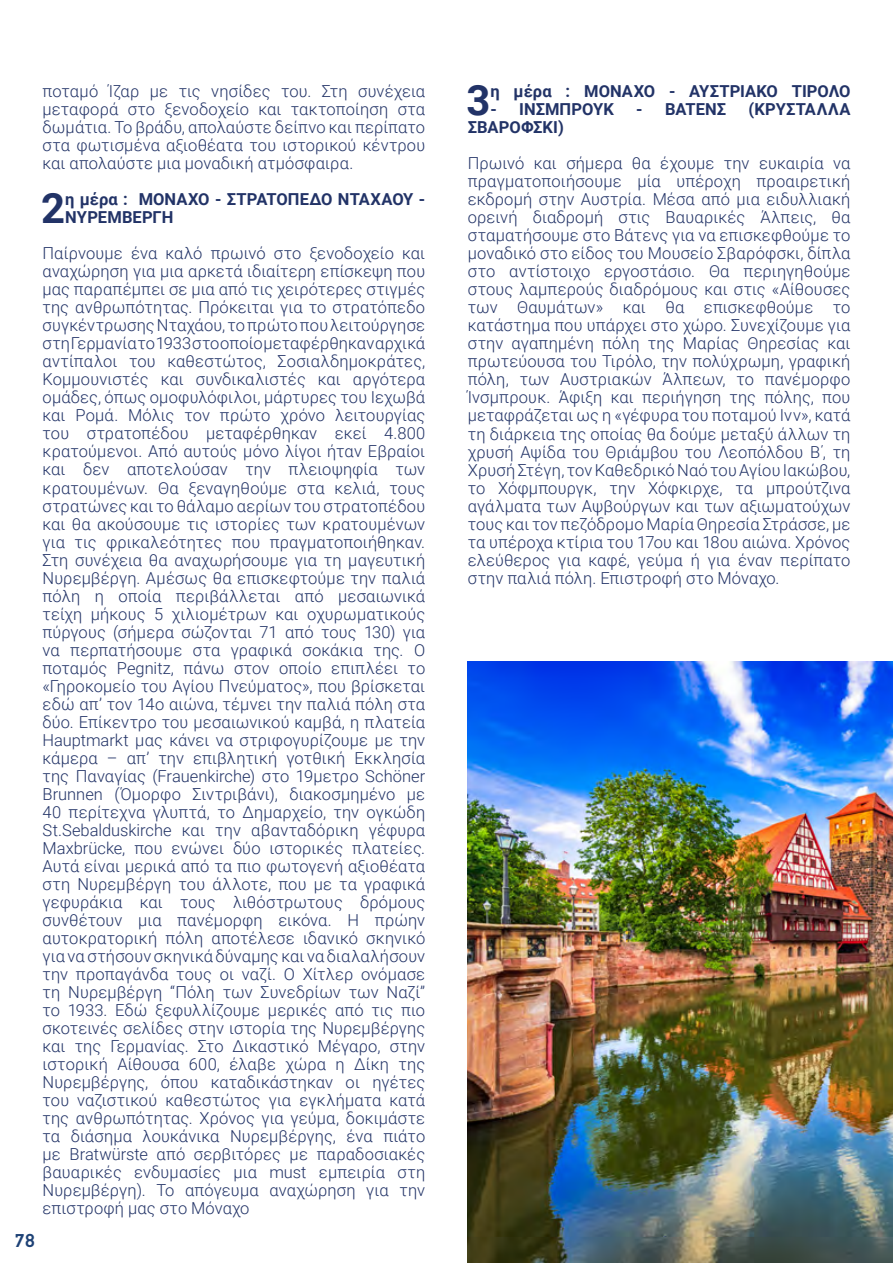
<style>
.page{position:relative;width:893px;height:1263px;background:#fff}
.page>*{position:absolute;margin:0;border:0;box-sizing:border-box;transform-origin:0 0}
.t1{font:700 41.85px "Roboto";color:#223367}
.t2{font:700 21px "PF Handbook Pro";color:#1e4276}
.t3{font:300 16.5px/18px "Roboto";letter-spacing:.01em;color:#223367;text-align:justify}
.t4{font:700 16.5px/18px "Roboto";letter-spacing:.005em;color:#223367}
.t5{font:700 16.5px "Roboto";letter-spacing:.025em;color:#223367}
</style>
<div class="page">
<img style="left:468px;top:661px;width:425px;height:602px">
<p class="t2" style="left:14px;top:1228px;width:22px">78</p>
<p class="t3" style="left:43px;top:82px;width:384px">ποταμό Ίζαρ με τις νησίδες του. Στη συνέχεια μεταφορά στο ξενοδοχείο και τακτοποίηση στα δωμάτια. Το βράδυ, απολαύστε δείπνο και περίπατο στα φωτισμένα αξιοθέατα του ιστορικού κέντρου και απολαύστε μια μοναδική ατμόσφαιρα.</p>
<h1 class="t1" style="left:41px;top:179px;width:26px">2</h1>
<p class="t4" style="left:65px;top:190px;width:362px">η μέρα : ΜΟΝΑΧΟ - ΣΤΡΑΤΟΠΕΔΟ ΝΤΑΧΑΟΥ -<br>ΝΥΡΕΜΒΕΡΓΗ</p>
<p class="t3" style="left:43px;top:244px;width:384px">Παίρνουμε ένα καλό πρωινό στο ξενοδοχείο και αναχώρηση για μια αρκετά ιδιαίτερη επίσκεψη που μας παραπέμπει σε μια από τις χειρότερες στιγμές της ανθρωπότητας. Πρόκειται για το στρατόπεδο συγκέντρωσης Νταχάου, το πρώτο που λειτούργησε στη Γερμανία το 1933 στο οποίο μεταφέρθηκαν αρχικά αντίπαλοι του καθεστώτος, Σοσιαλδημοκράτες, Κομμουνιστές και συνδικαλιστές και αργότερα ομάδες, όπως ομοφυλόφιλοι, μάρτυρες του Ιεχωβά και Ρομά. Μόλις τον πρώτο χρόνο λειτουργίας του στρατοπέδου μεταφέρθηκαν εκεί 4.800 κρατούμενοι. Από αυτούς μόνο λίγοι ήταν Εβραίοι και δεν αποτελούσαν την πλειοψηφία των κρατουμένων. Θα ξεναγηθούμε στα κελιά, τους στρατώνες και το θάλαμο αερίων του στρατοπέδου και θα ακούσουμε τις ιστορίες των κρατουμένων για τις φρικαλεότητες που πραγματοποιήθηκαν.<br>Στη συνέχεια θα αναχωρήσουμε για τη μαγευτική Νυρεμβέργη. Αμέσως θα επισκεφτούμε την παλιά πόλη η οποία περιβάλλεται από μεσαιωνικά τείχη μήκους 5 χιλιομέτρων και οχυρωματικούς πύργους (σήμερα σώζονται 71 από τους 130) για να περπατήσουμε στα γραφικά σοκάκια της. Ο ποταμός Pegnitz, πάνω στον οποίο επιπλέει το «Γηροκομείο του Αγίου Πνεύματος», που βρίσκεται εδώ απ’ τον 14ο αιώνα, τέμνει την παλιά πόλη στα δύο. Επίκεντρο του μεσαιωνικού καμβά, η πλατεία Hauptmarkt μας κάνει να στριφογυρίζουμε με την κάμερα – απ’ την επιβλητική γοτθική Εκκλησία της Παναγίας (Frauenkirche) στο 19μετρο Schöner Brunnen (Όμορφο Σιντριβάνι), διακοσμημένο με 40 περίτεχνα γλυπτά, το Δημαρχείο, την ογκώδη St.Sebalduskirche και την αβανταδόρικη γέφυρα Maxbrücke, που ενώνει δύο ιστορικές πλατείες.<br>Αυτά είναι μερικά από τα πιο φωτογενή αξιοθέατα στη Νυρεμβέργη του άλλοτε, που με τα γραφικά γεφυράκια και τους λιθόστρωτους δρόμους συνθέτουν μια πανέμορφη εικόνα. Η πρώην αυτοκρατορική πόλη αποτέλεσε ιδανικό σκηνικό για να στήσουν σκηνικά δύναμης και να διαλαλήσουν την προπαγάνδα τους οι ναζί. Ο Χίτλερ ονόμασε τη Νυρεμβέργη “Πόλη των Συνεδρίων των Ναζί” το 1933. Εδώ ξεφυλλίζουμε μερικές από τις πιο σκοτεινές σελίδες στην ιστορία της Νυρεμβέργης και της Γερμανίας. Στο Δικαστικό Μέγαρο, στην ιστορική Αίθουσα 600, έλαβε χώρα η Δίκη της Νυρεμβέργης, όπου καταδικάστηκαν οι ηγέτες του ναζιστικού καθεστώτος για εγκλήματα κατά της ανθρωπότητας. Χρόνος για γεύμα, δοκιμάστε τα διάσημα λουκάνικα Νυρεμβέργης, ένα πιάτο με Bratwürste από σερβιτόρες με παραδοσιακές βαυαρικές ενδυμασίες μια must εμπειρία στη Νυρεμβέργη). Το απόγευμα αναχώρηση για την επιστροφή μας στο Μόναχο</p>
<h1 class="t1" style="left:466px;top:71px;width:26px">3</h1>
<p class="t4" style="left:490px;top:82px;width:361px">η μέρα : ΜΟΝΑΧΟ - ΑΥΣΤΡΙΑΚΟ ΤΙΡΟΛΟ</p>
<p class="t4" style="left:490px;top:100px;width:125px">- ΙΝΣΜΠΡΟΥΚ</p>
<p class="t4" style="left:636px;top:100px;width:91px">- ΒΑΤΕΝΣ</p>
<p class="t5" style="left:748px;top:98px;width:103px">(ΚΡΥΣΤΑΛΛΑ</p>
<p class="t4" style="left:468px;top:118px;width:98px">ΣΒΑΡΟΦΣΚΙ)</p>
<p class="t3" style="left:468px;top:154px;width:384px">Πρωινό και σήμερα θα έχουμε την ευκαιρία να πραγματοποιήσουμε μία υπέροχη προαιρετική εκδρομή στην Αυστρία. Μέσα από μια ειδυλλιακή ορεινή διαδρομή στις Βαυαρικές Άλπεις, θα σταματήσουμε στο Βάτενς για να επισκεφθούμε το μοναδικό στο είδος του Μουσείο Σβαρόφσκι, δίπλα στο αντίστοιχο εργοστάσιο. Θα περιηγηθούμε στους λαμπερούς διαδρόμους και στις «Αίθουσες των Θαυμάτων» και θα επισκεφθούμε το κατάστημα που υπάρχει στο χώρο. Συνεχίζουμε για στην αγαπημένη πόλη της Μαρίας Θηρεσίας και πρωτεύουσα του Τιρόλο, την πολύχρωμη, γραφική πόλη, των Αυστριακών Άλπεων, το πανέμορφο Ίνσμπρουκ. Άφιξη και περιήγηση της πόλης, που μεταφράζεται ως η «γέφυρα του ποταμού Ινν», κατά τη διάρκεια της οποίας θα δούμε μεταξύ άλλων τη χρυσή Αψίδα του Θριάμβου του Λεοπόλδου Β΄, τη Χρυσή Στέγη, τον Καθεδρικό Ναό του Αγίου Ιακώβου, το Χόφμπουργκ, την Χόφκιρχε, τα μπρούτζινα αγάλματα των Αψβούργων και των αξιωματούχων τους και τον πεζόδρομο Μαρία Θηρεσία Στράσσε, με τα υπέροχα κτίρια του 17ου και 18ου αιώνα. Χρόνος ελεύθερος για καφέ, γεύμα ή για έναν περίπατο στην παλιά πόλη. Επιστροφή στο Μόναχο.</p>
</div>
